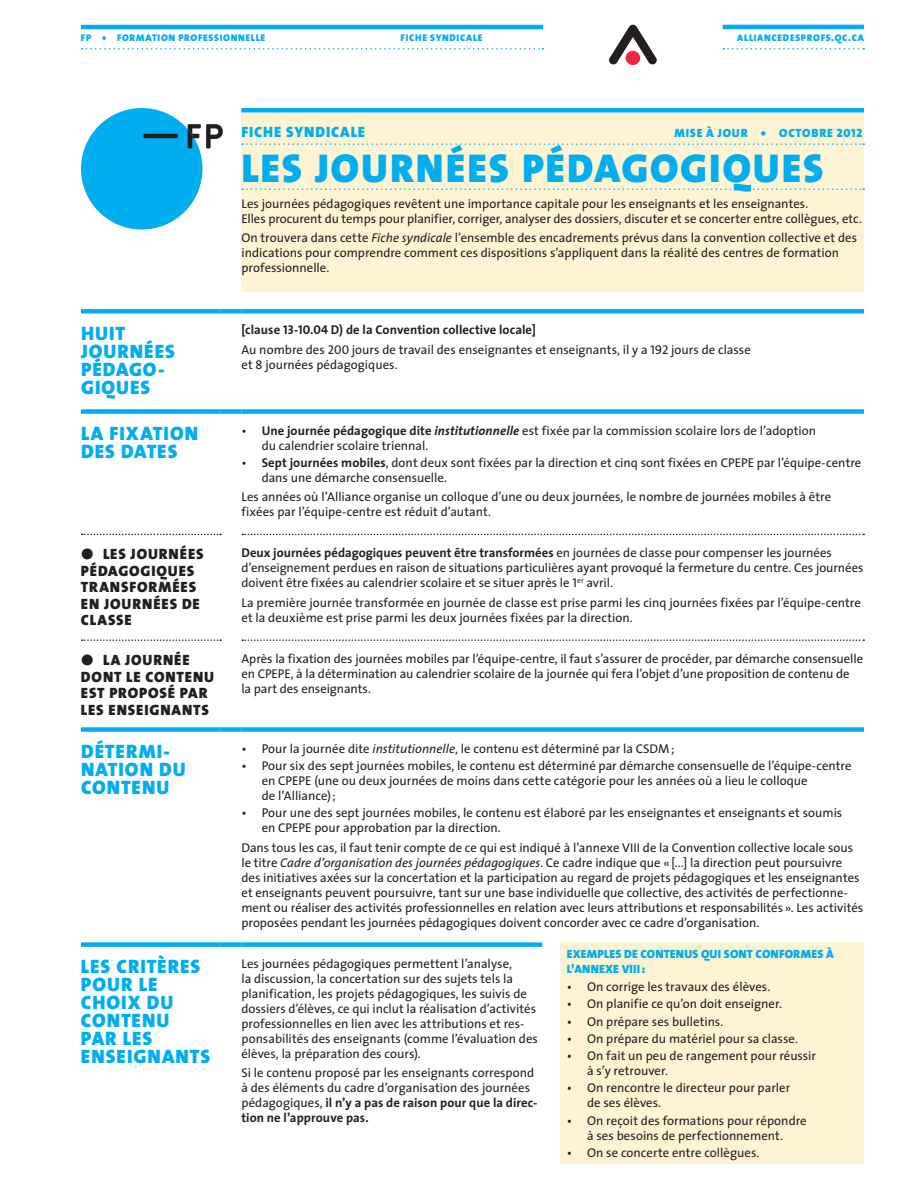
<style>
.page{position:relative;width:918px;height:1188px;background:#fff}
.page>*{position:absolute;margin:0;border:0;box-sizing:border-box;transform-origin:0 0}
.t1{font:40.5px "The Sans Black Caps";letter-spacing:.05em;color:#00aeef}
.t2{font:19.5px/18px "The Sans Black Caps";letter-spacing:.05em;color:#00aeef}
.t3{font:15px/16.5px "The Sans Black Caps";letter-spacing:.06em;color:#231f20}
.t4{font:15px "The Sans Black Caps";letter-spacing:.06em;color:#00aeef}
.t5{font:12.75px/15px "The Sans";color:#231f20}
.t6{font:900 12px/15px "The Sans";letter-spacing:.015em;color:#00aeef}
.t7{font:12px "The Sans Black Caps";letter-spacing:.065em;color:#00aeef}
.t8{font:9.75px "The Sans Black Caps";letter-spacing:.07em;color:#00aeef}
.s1{font-style:italic}
.s2{font-weight:700}
.s3{font-family:"The Sans Bold Caps"}
.s4{font-family:"The Sans Caps"}
.s5{font-weight:700;font-style:italic}
.s6{font-family:"The Sans Black Expert"}
</style>
<div class="page">
<div style="left:81px;top:409px;width:140px;height:5px;background:#00aeef"></div>
<div style="left:221px;top:409px;width:20px;height:5px;background:#00aeef"></div>
<div style="left:241px;top:409px;width:623px;height:5px;background:#00aeef"></div>
<div style="left:221px;top:727px;width:20px;height:5px;background:#00aeef"></div>
<div style="left:241px;top:727px;width:623px;height:5px;background:#00aeef"></div>
<svg style="left:242px;top:639px;width:622px;height:2px"></svg>
<div style="left:221px;top:309px;width:20px;height:5px;background:#00aeef"></div>
<svg style="left:82px;top:639px;width:139px;height:2px"></svg>
<svg style="left:82px;top:534px;width:139px;height:1px"></svg>
<div style="left:81px;top:309px;width:140px;height:5px;background:#00aeef"></div>
<div style="left:241px;top:309px;width:623px;height:5px;background:#00aeef"></div>
<svg style="left:242px;top:534px;width:622px;height:1px"></svg>
<div style="left:81px;top:727px;width:140px;height:5px;background:#00aeef"></div>
<div style="left:241px;top:108px;width:623px;height:184px;background:#fef3d2"></div>
<svg style="left:242px;top:143px;width:622px;height:2px"></svg>
<svg style="left:242px;top:188px;width:622px;height:2px"></svg>
<hr style="left:241px;top:108px;width:623px;height:4px;background:#00aeef">
<hr style="left:81px;top:25px;width:462px;height:4px;background:#00aeef">
<hr style="left:723px;top:25px;width:141px;height:4px;background:#00aeef">
<svg style="left:82px;top:48px;width:461px;height:2px"></svg>
<svg style="left:723px;top:48px;width:141px;height:2px"></svg>
<svg style="left:609px;top:25px;width:48px;height:40px"></svg>
<div style="left:560px;top:942px;width:304px;height:222px;background:#fef3d2"></div>
<div style="left:81px;top:942px;width:140px;height:5px;background:#00aeef"></div>
<div style="left:221px;top:942px;width:20px;height:5px;background:#00aeef"></div>
<div style="left:241px;top:942px;width:301px;height:5px;background:#00aeef"></div>
<div style="left:81px;top:108px;width:121px;height:122px;background:#00aeef;border-radius:50%"></div>
<svg style="left:188px;top:124px;width:35px;height:25px"></svg>
<svg style="left:143px;top:134px;width:35px;height:4px"></svg>
<p class="t8" style="left:81px;top:32px;width:5px">FP</p>
<p class="t8" style="left:102px;top:32px;width:165px">• FORMATION PROFESSIONNELLE</p>
<p class="t8" style="left:401px;top:32px;width:83px">FICHE SYNDICALE</p>
<p class="t8" style="left:737px;top:32px;width:128px">ALLIANCEDESPROFS.QC.CA</p>
<p class="t4" style="left:241px;top:122px;width:125px">FICHE SYNDICALE</p>
<p class="t7" style="left:674px;top:125px;width:189px">MISE À JOUR • OCTOBRE 2012</p>
<h1 class="t1" style="left:241px;top:142px;width:584px">LES JOURNÉES PÉDAGOGIQUES</h1>
<p class="t5" style="left:241px;top:196px;width:622px">Les journées pédagogiques revêtent une importance capitale pour les enseignants et les enseignantes.<br>Elles procurent du temps pour planifier, corriger, analyser des dossiers, discuter et se concerter entre collègues, etc.</p>
<p class="t5" style="left:241px;top:231px;width:617px">On trouvera dans cette <span class="s1">Fiche syndicale</span> l’ensemble des encadrements prévus dans la convention collective et des indications pour comprendre comment ces dispositions s’appliquent dans la réalité des centres de formation professionnelle.</p>
<h2 class="t2" style="left:81px;top:324px;width:95px">HUIT<br>JOURNÉES<br>PÉDAGO-<br>GIQUES</h2>
<p class="t5" style="left:241px;top:320px;width:511px;line-height:19.5px"><span class="s2">[clause</span> <span class="s3">13-10.04</span> <span class="s2">D) de la Convention collective locale]<br></span>Au nombre des <span class="s4">200</span> jours de travail des enseignantes et enseignants, il y a <span class="s4">192</span> jours de classe</p>
<p class="t5" style="left:241px;top:357px;width:158px">et <span class="s4">8</span> journées pédagogiques.</p>
<h2 class="t2" style="left:81px;top:424px;width:119px">LA FIXATION<br>DES DATES</h2>
<p class="t5" style="left:262px;top:423px;width:556px;text-indent:-20px">• <span class="s2">Une journée pédagogique dite</span> <span class="s5">institutionnelle</span> est fixée par la commission scolaire lors de l’adoption du calendrier scolaire triennal.</p>
<p class="t5" style="left:262px;top:455px;width:601px;text-indent:-20px">• <span class="s2">Sept journées mobiles</span>, dont deux sont fixées par la direction et cinq sont fixées en CPEPE par l’équipe-centre dans une démarche consensuelle.</p>
<p class="t5" style="left:241px;top:490px;width:591px">Les années où l’Alliance organise un colloque d’une ou deux journées, le nombre de journées mobiles à être fixées par l’équipe-centre est réduit d’autant.</p>
<p class="t3" style="left:81px;top:546px;width:124px"><span class="s6">ö</span> LES JOURNÉES<br>PÉDAGOGIQUES<br>TRANSFORMÉES<br>EN JOURNÉES DE<br>CLASSE</p>
<p class="t5" style="left:241px;top:546px;width:624px"><span class="s2">Deux journées pédagogiques peuvent être transformées</span> en journées de classe pour compenser les journées d’enseignement perdues en raison de situations particulières ayant provoqué la fermeture du centre. Ces journées doivent être fixées au calendrier scolaire et se situer après le <span class="s4">1</span><sup>er</sup> avril.</p>
<p class="t5" style="left:241px;top:595px;width:621px">La première journée transformée en journée de classe est prise parmi les cinq journées fixées par l’équipe-centre et la deuxième est prise parmi les deux journées fixées par la direction.</p>
<p class="t3" style="left:81px;top:652px;width:135px"><span class="s6">ö</span> LA JOURNÉE<br>DONT LE CONTENU<br>EST PROPOSÉ PAR<br>LES ENSEIGNANTS</p>
<p class="t5" style="left:241px;top:652px;width:623px">Après la fixation des journées mobiles par l’équipe-centre, il faut s’assurer de procéder, par démarche consensuelle en CPEPE, à la détermination au calendrier scolaire de la journée qui fera l’objet d’une proposition de contenu de<br>la part des enseignants.</p>
<h2 class="t2" style="left:81px;top:742px;width:106px">DÉTERMI-<br>NATION DU<br>CONTENU</h2>
<p class="t5" style="left:241px;top:741px;width:435px">• Pour la journée dite <span class="s1">institutionnelle</span>, le contenu est déterminé par la CSDM;</p>
<p class="t5" style="left:262px;top:758px;width:591px;text-indent:-20px">• Pour six des sept journées mobiles, le contenu est déterminé par démarche consensuelle de l’équipe-centre en CPEPE (une ou deux journées de moins dans cette catégorie pour les années où a lieu le colloque<br>de l’Alliance);</p>
<p class="t5" style="left:262px;top:805px;width:582px;text-indent:-20px">• Pour une des sept journées mobiles, le contenu est élaboré par les enseignantes et enseignants et soumis en CPEPE pour approbation par la direction.</p>
<p class="t5" style="left:241px;top:840px;width:623px">Dans tous les cas, il faut tenir compte de ce qui est indiqué à l’annexe VIII de la Convention collective locale sous le titre <span class="s1">Cadre d’organisation des journées pédagogiques</span>. Ce cadre indique que «[...] la direction peut poursuivre des initiatives axées sur la concertation et la participation au regard de projets pédagogiques et les enseignantes et enseignants peuvent poursuivre, tant sur une base individuelle que collective, des activités de perfectionne&shy;ment ou réaliser des activités professionnelles en relation avec leurs attributions et responsabilités». Les activités proposées pendant les journées pédagogiques doivent concorder avec ce cadre d’organisation.</p>
<h2 class="t2" style="left:81px;top:957px;width:131px">LES CRITÈRES<br>POUR LE<br>CHOIX DU<br>CONTENU<br>PAR LES<br>ENSEIGNANTS</h2>
<p class="t5" style="left:241px;top:956px;width:298px">Les journées pédagogiques permettent l’analyse,<br>la discussion, la concertation sur des sujets tels la planification, les projets pédagogiques, les suivis de dossiers d’élèves, ce qui inclut la réalisation d’activités professionnelles en lien avec les attributions et res&shy;ponsabilités des enseignants (comme l’évaluation des élèves, la préparation des cours).</p>
<p class="t5" style="left:241px;top:1065px;width:298px">Si le contenu proposé par les enseignants correspond à des éléments du cadre d’organisation des journées pédagogiques, <span class="s2">il n’y a pas de raison pour que la direc&shy;tion ne l’approuve pas.</span></p>
<p class="t6" style="left:567px;top:947px;width:268px">EXEMPLES DE CONTENUS QUI SONT CONFORMES À<br>L’ANNEXE VIII:</p>
<p class="t5" style="left:567px;top:979px;width:205px">• On corrige les travaux des élèves.</p>
<p class="t5" style="left:567px;top:997px;width:217px">• On planifie ce qu’on doit enseigner.</p>
<p class="t5" style="left:567px;top:1014px;width:158px">• On prépare ses bulletins.</p>
<p class="t5" style="left:567px;top:1031px;width:233px">• On prépare du matériel pour sa classe.</p>
<p class="t5" style="left:587px;top:1048px;width:231px;text-indent:-20px">• On fait un peu de rangement pour réussir à s’y retrouver.</p>
<p class="t5" style="left:587px;top:1081px;width:205px;text-indent:-20px">• On rencontre le directeur pour parler de ses élèves.</p>
<p class="t5" style="left:567px;top:1113px;width:241px;text-align:center">• On reçoit des formations pour répondre à ses besoins de perfectionnement.</p>
<p class="t5" style="left:567px;top:1145px;width:194px">• On se concerte entre collègues.</p>
</div>
